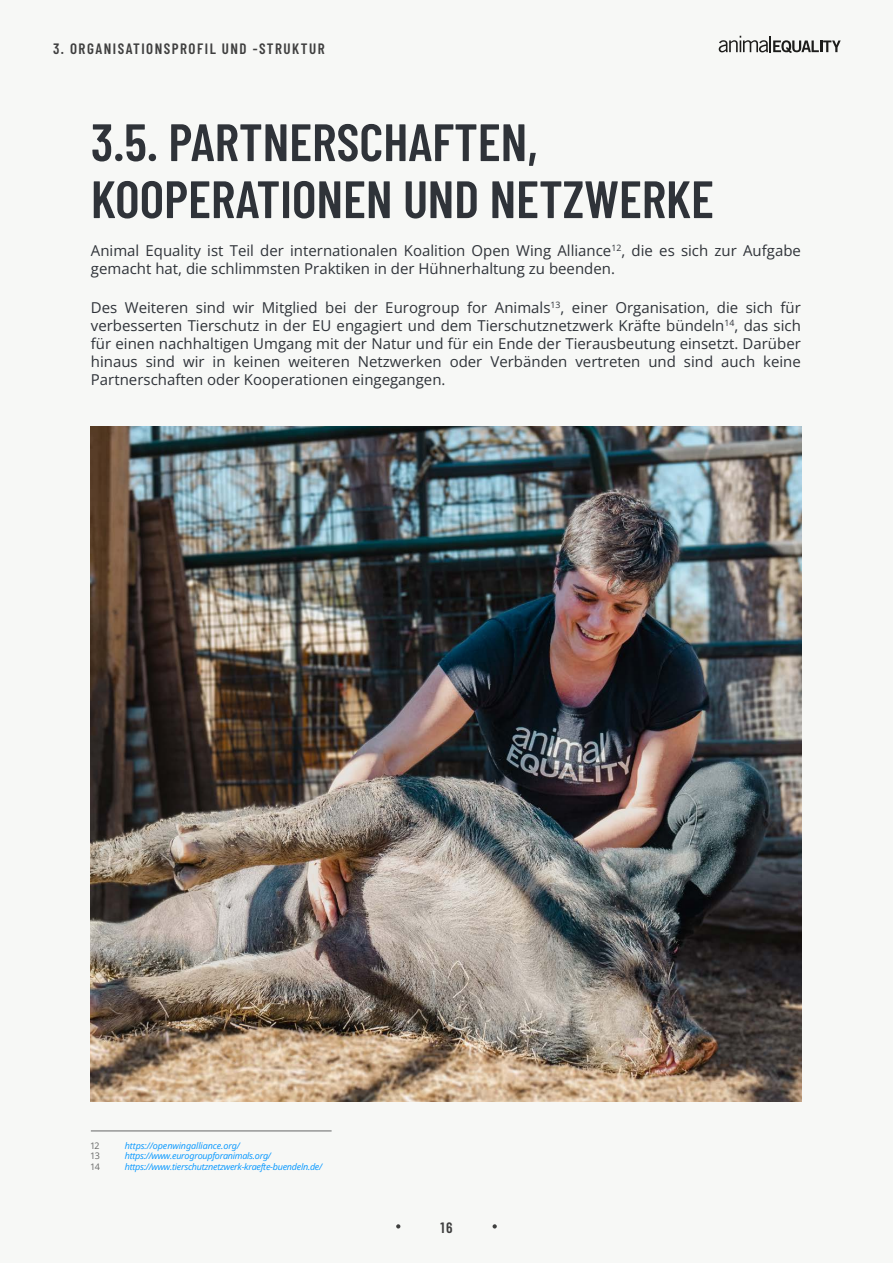
<style>
.page{position:relative;width:893px;height:1263px;background:#f7f8f6}
.page>*{position:absolute;margin:0;border:0;box-sizing:border-box;transform-origin:0 0}
.t1{font:600 52.5px/57px "Barlow Condensed";color:#2f3339}
.t2{font:15px/18px "Open Sans";color:#2f3339}
.t3{font:600 15px "Barlow Condensed";letter-spacing:.1em;color:#3f3f3f}
.t4{font:italic 9px/10.5px "Open Sans";letter-spacing:-.03em;color:#0597ff}
.t5{font:italic 9px "Open Sans";letter-spacing:-.01em;color:#0597ff}
.t6{font:9px/10.5px "Open Sans";color:#676867}
</style>
<div class="page">
<svg style="left:396px;top:1224px;width:4px;height:4px"></svg>
<svg style="left:493px;top:1224px;width:4px;height:4px"></svg>
<svg style="left:719px;top:36px;width:122px;height:17px"></svg>
<img style="left:91px;top:426px;width:711px;height:675px">
<hr style="left:91px;top:1131px;width:241px;height:1px;background:#666766">
<p class="t3" style="left:53px;top:38px;width:273px">3. ORGANISATIONSPROFIL UND -STRUKTUR</p>
<h1 class="t1" style="left:91px;top:110px;width:624px">3.5. PARTNERSCHAFTEN,<br>KOOPERATIONEN UND NETZWERKE</h1>
<p class="t2" style="left:91px;top:241px;width:711px">Animal Equality ist Teil der internationalen Koalition Open Wing Alliance<sup>12</sup>, die es sich zur Aufgabe gemacht hat, die schlimmsten Praktiken in der Hühnerhaltung zu beenden.</p>
<p class="t2" style="left:91px;top:298px;width:711px;text-align:justify">Des Weiteren sind wir Mitglied bei der Eurogroup for Animals<sup>13</sup>, einer Organisation, die sich für verbesserten Tierschutz in der EU engagiert und dem Tierschutznetzwerk Kräfte bündeln<sup>14</sup>, das sich für einen nachhaltigen Umgang mit der Natur und für ein Ende der Tierausbeutung einsetzt. Darüber hinaus sind wir in keinen weiteren Netzwerken oder Verbänden vertreten und sind auch keine Partnerschaften oder Kooperationen eingegangen.</p>
<p class="t6" style="left:91px;top:1140px;width:10px">12</p>
<p class="t5" style="left:125px;top:1140px;width:117px">https://openwingalliance.org/</p>
<p class="t6" style="left:91px;top:1151px;width:11px">13<br>14</p>
<p class="t4" style="left:125px;top:1151px;width:199px">https://www.eurogroupforanimals.org/ https://www.tierschutznetzwerk-kraefte-buendeln.de/</p>
<p class="t3" style="left:440px;top:1216px;width:14px">16</p>
</div>
